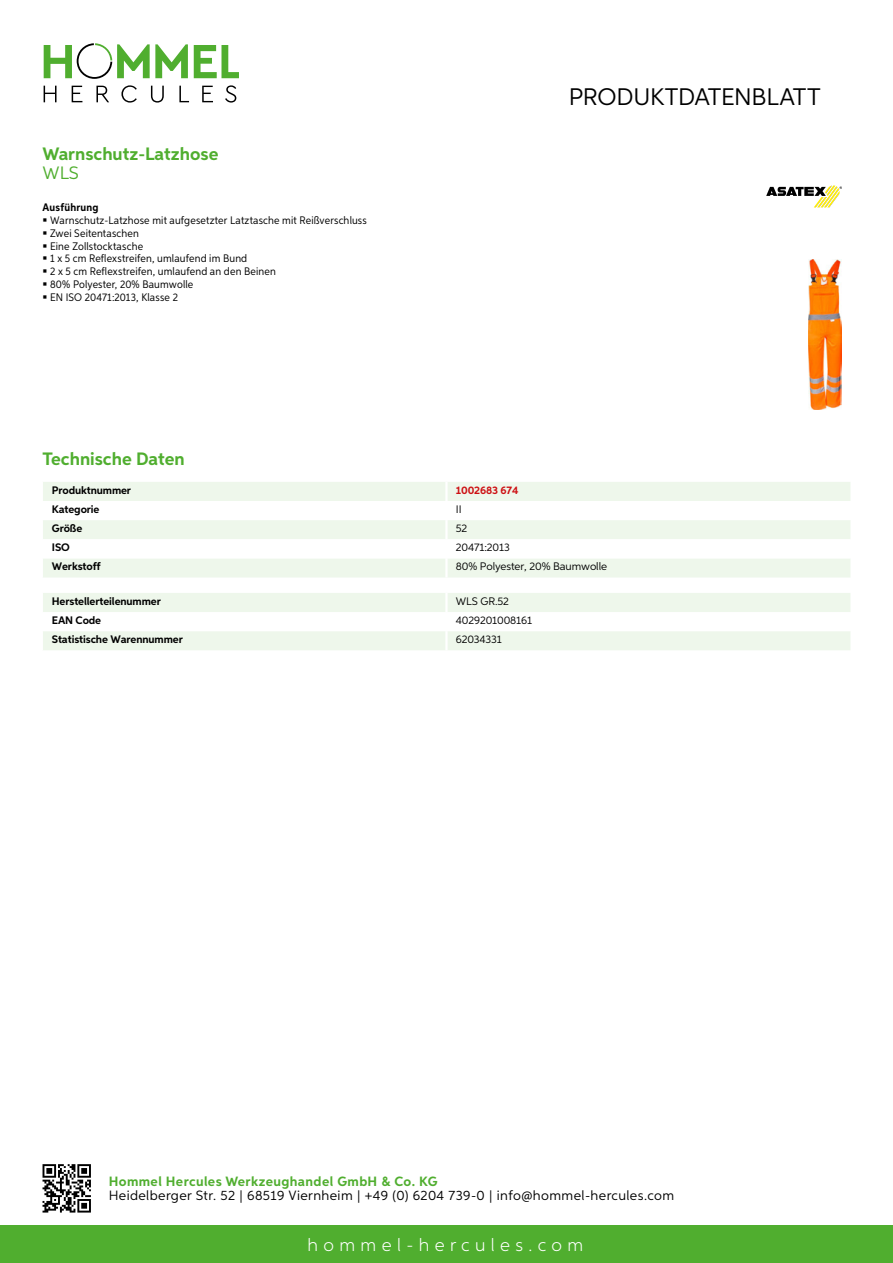
<style>
.page{position:relative;width:893px;height:1263px;background:#fff}
.page>*{position:absolute;margin:0;border:0;box-sizing:border-box;transform-origin:0 0}
.t1{font:24px "Aspira";letter-spacing:-.01em;color:#000}
.t2{font:700 18px "Aspira";color:#50ae2f}
.t3{font:300 18px "Aspira";letter-spacing:.3em;color:#fff}
.t4{font:18px "Aspira";color:#50ae2f}
.t5{font:13.5px "Aspira";letter-spacing:.03em;color:#000}
.t6{font:700 13.5px "Aspira";letter-spacing:.03em;color:#50ae2f}
.t7{font:10.95px/12.8px "Aspira Nar";letter-spacing:.015em;color:#000}
.t8{font:700 10.95px "Aspira";letter-spacing:-.01em;color:#000}
.t9{font:10.95px "Aspira";letter-spacing:-.01em;color:#000}
.t10{font:700 10.95px "Aspira";letter-spacing:-.01em;color:#cd1013}
.t11{font:700 10.95px "Aspira Nar";letter-spacing:.02em;color:#000}
</style>
<div class="page">
<div style="left:0;top:1226px;width:893px;height:37px;background:#50ae2f"></div>
<svg style="left:43px;top:1164px;width:48px;height:48px"></svg>
<svg style="left:194px;top:45px;width:45px;height:33px"></svg>
<svg style="left:44px;top:43px;width:144px;height:36px"></svg>
<svg style="left:44px;top:86px;width:13px;height:16px"></svg>
<svg style="left:72px;top:86px;width:10px;height:16px"></svg>
<svg style="left:96px;top:86px;width:13px;height:16px"></svg>
<svg style="left:121px;top:85px;width:16px;height:18px"></svg>
<svg style="left:151px;top:86px;width:13px;height:17px"></svg>
<svg style="left:179px;top:86px;width:10px;height:16px"></svg>
<svg style="left:202px;top:86px;width:11px;height:16px"></svg>
<svg style="left:225px;top:85px;width:11px;height:18px"></svg>
<div style="left:43px;top:482px;width:807px;height:95px;background:#eef7eb"></div>
<svg style="left:43px;top:501px;width:807px;height:57px"></svg>
<hr style="left:445px;top:482px;width:3px;height:19px;background:#fff">
<hr style="left:445px;top:501px;width:3px;height:19px;background:#fff">
<hr style="left:445px;top:520px;width:3px;height:19px;background:#fff">
<hr style="left:445px;top:539px;width:3px;height:19px;background:#fff">
<hr style="left:445px;top:558px;width:3px;height:19px;background:#fff">
<svg style="left:43px;top:593px;width:807px;height:57px"></svg>
<hr style="left:445px;top:631px;width:3px;height:19px;background:#fff">
<img style="left:809px;top:259px;width:33px;height:150px">
<svg style="left:766px;top:185px;width:76px;height:22px"></svg>
<h2 class="t2" style="left:43px;top:142px;width:177px">Warnschutz-Latzhose</h2>
<h2 class="t4" style="left:43px;top:162px;width:38px">WLS</h2>
<p class="t11" style="left:43px;top:201px;width:58px">Ausführung</p>
<p class="t7" style="left:50px;top:214px;width:318px">Warnschutz-Latzhose mit aufgesetzter Latztasche mit Reißverschluss Zwei Seitentaschen<br>Eine Zollstocktasche<br>1 x 5 cm Reflexstreifen, umlaufend im Bund<br>2 x 5 cm Reflexstreifen, umlaufend an den Beinen<br>80% Polyester, 20% Baumwolle<br>EN ISO 20471:2013, Klasse 2</p>
<h1 class="t1" style="left:569px;top:82px;width:253px">Produktdatenblatt</h1>
<h2 class="t2" style="left:43px;top:448px;width:144px">Technische Daten</h2>
<p class="t8" style="left:52px;top:483px;width:81px">Produktnummer</p>
<p class="t10" style="left:456px;top:483px;width:64px">1002683 674</p>
<p class="t8" style="left:52px;top:502px;width:49px">Kategorie</p>
<p class="t9" style="left:456px;top:502px;width:7px">II</p>
<p class="t8" style="left:52px;top:521px;width:32px">Größe</p>
<p class="t9" style="left:456px;top:522px;width:13px">52</p>
<p class="t8" style="left:52px;top:541px;width:19px">ISO</p>
<p class="t9" style="left:456px;top:541px;width:55px">20471:2013</p>
<p class="t8" style="left:52px;top:560px;width:50px">Werkstoff</p>
<p class="t9" style="left:456px;top:560px;width:153px">80% Polyester, 20% Baumwolle</p>
<p class="t8" style="left:52px;top:594px;width:111px">Herstellerteilenummer</p>
<p class="t9" style="left:456px;top:594px;width:55px">WLS GR.52</p>
<p class="t8" style="left:52px;top:613px;width:51px">EAN Code</p>
<p class="t9" style="left:456px;top:613px;width:78px">4029201008161</p>
<p class="t8" style="left:52px;top:633px;width:132px">Statistische Warennummer</p>
<p class="t9" style="left:456px;top:633px;width:48px">62034331</p>
<p class="t6" style="left:109px;top:1172px;width:330px">Hommel Hercules Werkzeughandel GmbH &amp; Co. KG</p>
<p class="t5" style="left:109px;top:1187px;width:567px">Heidelberger Str. 52 | 68519 Viernheim | +49 (0) 6204 739-0 | info@hommel-hercules.com</p>
<h2 class="t3" style="left:307px;top:1234px;width:277px">hommel-hercules.com</h2>
</div>
